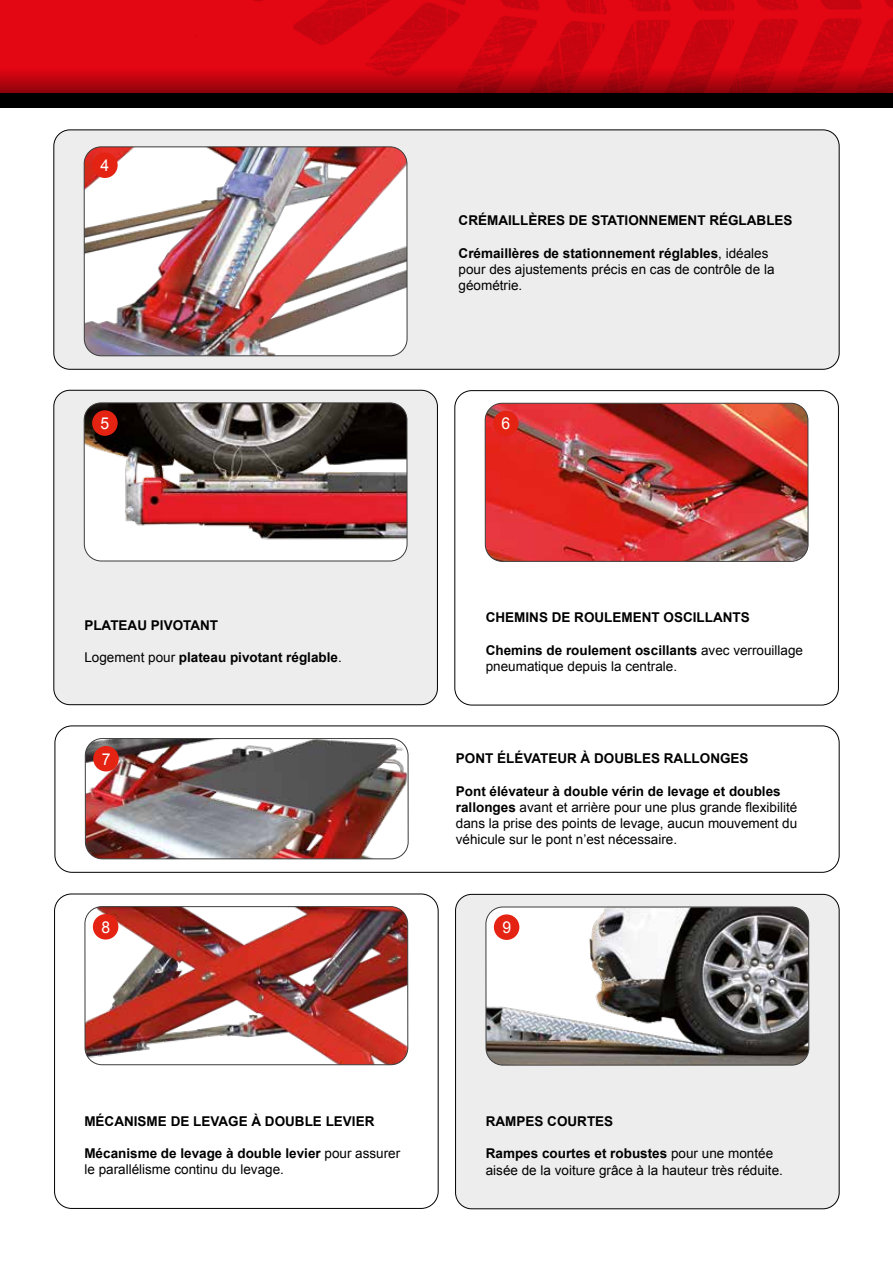
<style>
.page{position:relative;width:893px;height:1263px;background:#fff}
.page>*{position:absolute;margin:0;border:0;box-sizing:border-box;transform-origin:0 0}
.t1{font:16.35px "Arial";color:#fff;scale:.96 1}
.t2{font:13.5px/16.2px "Arial";color:#000}
.t3{font:700 13.5px "Arial";color:#000}
.s1{font-weight:700}
.s2{font-weight:400}
</style>
<div class="page">
<div style="left:0;top:0;width:128px;height:68px;background:#e30613"></div>
<img style="left:128px;top:0;width:765px;height:68px">
<svg style="left:0;top:68px;width:893px;height:25px;background:#b4040e"></svg>
<div style="left:0;top:93px;width:893px;height:15px;background:#000"></div>
<div style="left:54px;top:390px;width:383px;height:315px;background:#ededed;border-radius:16px"></div>
<div style="left:54px;top:390px;width:384px;height:315px;border:1px solid #000;border-radius:16px"></div>
<div style="left:84px;top:403px;width:323px;height:158px;background:#fff;border-radius:17px"></div>
<img style="left:84px;top:403px;width:323px;height:137px">
<div style="left:84px;top:403px;width:323px;height:158px;border:1px solid #3c3c3b;border-radius:17px"></div>
<div style="left:92px;top:410px;width:26px;height:26px;background:#e42313;border-radius:50%"></div>
<div style="left:455px;top:390px;width:384px;height:315px;border:1px solid #000;border-radius:17px"></div>
<img style="left:485px;top:403px;width:323px;height:158px">
<div style="left:485px;top:403px;width:323px;height:158px;border:1px solid #3c3c3b;border-radius:17px"></div>
<div style="left:493px;top:411px;width:26px;height:25px;background:#e42313;border-radius:50%"></div>
<div style="left:54px;top:894px;width:384px;height:314px;border:1px solid #000;border-radius:17px"></div>
<img style="left:85px;top:907px;width:323px;height:158px">
<div style="left:85px;top:906px;width:323px;height:159px;border:1px solid #3c3c3b;border-radius:17px"></div>
<div style="left:93px;top:914px;width:25px;height:25px;background:#e42313;border-radius:50%"></div>
<div style="left:456px;top:894px;width:383px;height:315px;background:#ededed;border-radius:16px"></div>
<div style="left:455px;top:894px;width:384px;height:315px;border:1px solid #000;border-radius:16px"></div>
<img style="left:486px;top:907px;width:323px;height:158px">
<div style="left:486px;top:907px;width:323px;height:158px;border:1px solid #3c3c3b;border-radius:17px"></div>
<div style="left:494px;top:914px;width:25px;height:26px;background:#e42313;border-radius:50%"></div>
<div style="left:54px;top:130px;width:785px;height:239px;background:#ededed;border-radius:16px"></div>
<div style="left:54px;top:130px;width:785px;height:239px;border:1px solid #000;border-radius:16px"></div>
<img style="left:84px;top:147px;width:323px;height:209px">
<div style="left:84px;top:147px;width:323px;height:209px;border:1px solid #3c3c3b;border-radius:17px"></div>
<div style="left:92px;top:152px;width:26px;height:26px;background:#e42313;border-radius:50%"></div>
<div style="left:55px;top:726px;width:784px;height:146px;border:1px solid #000;border-radius:17px"></div>
<img style="left:85px;top:738px;width:323px;height:121px">
<div style="left:85px;top:738px;width:323px;height:121px;border:1px solid #3c3c3b;border-radius:17px"></div>
<div style="left:93px;top:746px;width:26px;height:25px;background:#e42313;border-radius:50%"></div>
<p class="t1" style="left:101px;top:155px;width:11px">4</p>
<p class="t3" style="left:459px;top:212px;width:336px">CRÉMAILLÈRES DE STATIONNEMENT RÉGLABLES</p>
<p class="t2" style="left:459px;top:245px;width:317px"><span class="s1">Crémaillères de stationnement réglables</span>, idéales pour des ajustements précis en cas de contrôle de la géométrie.</p>
<p class="t1" style="left:101px;top:413px;width:11px">5</p>
<p class="t1" style="left:502px;top:413px;width:11px">6</p>
<p class="t3" style="left:84px;top:616px;width:135px">PLATEAU PIVOTANT</p>
<p class="t3" style="left:84px;top:649px;width:259px"><span class="s2">Logement pour</span> plateau pivotant réglable<span class="s2">.</span></p>
<p class="t1" style="left:102px;top:748px;width:11px">7</p>
<p class="t3" style="left:486px;top:608px;width:266px">CHEMINS DE ROULEMENT OSCILLANTS</p>
<p class="t2" style="left:486px;top:642px;width:319px"><span class="s1">Chemins de roulement oscillants</span> avec verrouillage pneumatique depuis la centrale.</p>
<p class="t3" style="left:456px;top:749px;width:294px">PONT ÉLÉVATEUR À DOUBLES RALLONGES</p>
<p class="t2" style="left:456px;top:783px;width:343px"><span class="s1">Pont élévateur à double vérin de levage et doubles rallonges</span> avant et arrière pour une plus grande flexibilité dans la prise des points de levage, aucun mouvement du véhicule sur le pont n’est nécessaire.</p>
<p class="t1" style="left:101px;top:916px;width:11px">8</p>
<p class="t1" style="left:502px;top:917px;width:11px">9</p>
<p class="t3" style="left:84px;top:1112px;width:292px">MÉCANISME DE LEVAGE À DOUBLE LEVIER</p>
<p class="t2" style="left:84px;top:1145px;width:317px"><span class="s1">Mécanisme de levage à double levier</span> pour assurer le parallélisme continu du levage.</p>
<p class="t3" style="left:486px;top:1112px;width:129px">RAMPES COURTES</p>
<p class="t2" style="left:486px;top:1145px;width:299px"><span class="s1">Rampes courtes et robustes</span> pour une montée aisée de la voiture grâce à la hauteur très réduite.</p>
</div>
